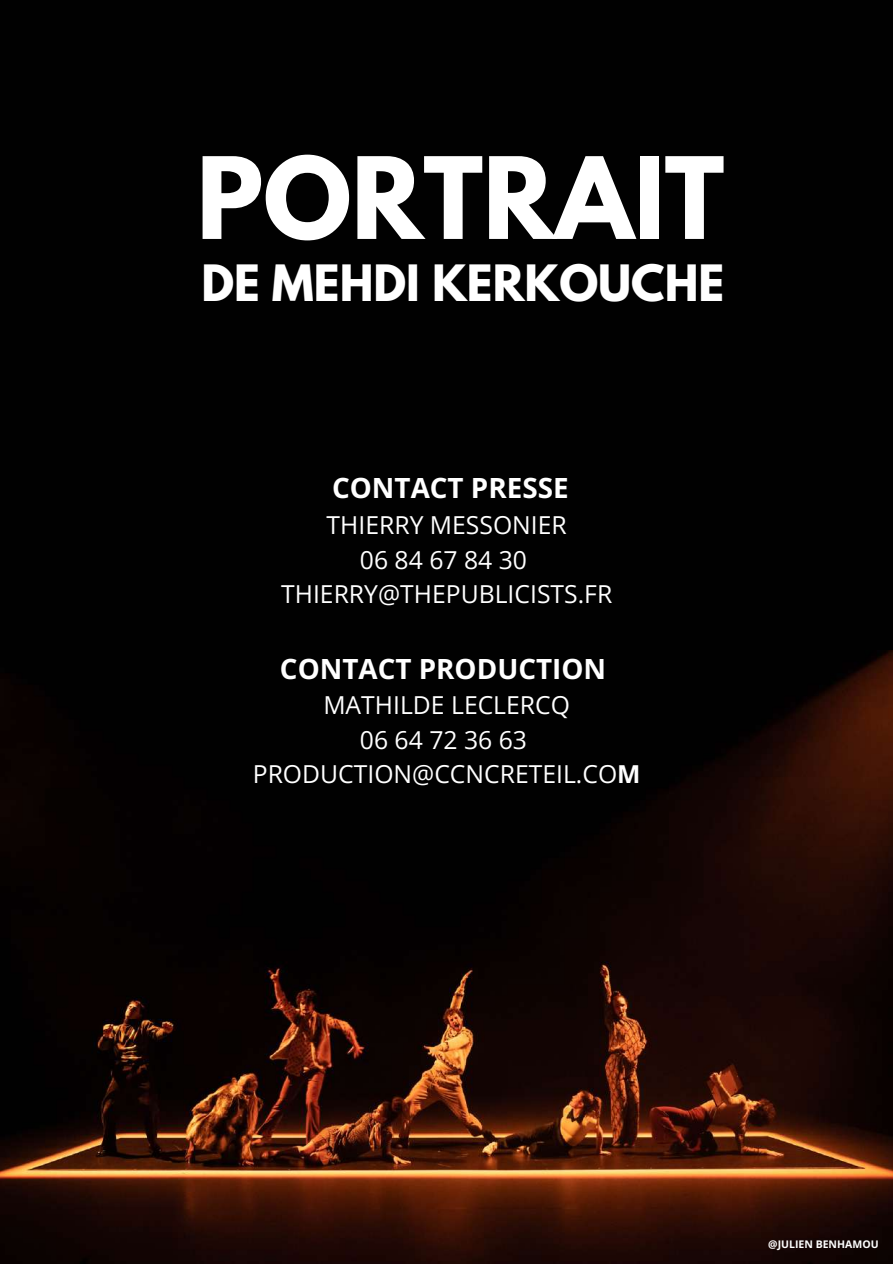
<style>
.page{position:relative;width:893px;height:1264px;background:#fff}
.page>*{position:absolute;margin:0;border:0;box-sizing:border-box;transform-origin:0 0}
.t1{font:700 100.35px "League Spartan";color:#fff}
.t2{font:700 44.4px "League Spartan";color:#fff}
.t3{font:700 27.75px "Open Sans";color:#fff}
.t4{font:24.75px/34.5px "Open Sans";color:#fff;text-align:center}
.t5{font:700 10.5px "Open Sans";color:#fff}
.s1{font-weight:700}
</style>
<div class="page">
<div style="left:0;top:0;width:892px;height:1263px;background:#010101"></div>
<img style="left:0;top:650px;width:892px;height:613px">
<h1 class="t1" style="left:196px;top:149px;width:529px">PORTRAIT</h1>
<h2 class="t2" style="left:201px;top:260px;width:524px">DE MEHDI KERKOUCHE</h2>
<p class="t3" style="left:332px;top:468px;width:238px">CONTACT PRESSE</p>
<p class="t4" style="left:281px;top:507px;width:332px">THIERRY MESSONIER<br>06 84 67 84 30<br>THIERRY@THEPUBLICISTS.FR</p>
<p class="t3" style="left:280px;top:649px;width:328px">CONTACT PRODUCTION</p>
<p class="t4" style="left:253px;top:687px;width:389px">MATHILDE LECLERCQ<br>06 64 72 36 63<br>PRODUCTION@CCNCRETEIL.CO<span class="s1">M</span></p>
<p class="t5" style="left:768px;top:1236px;width:112px">@JULIEN BENHAMOU</p>
</div>
